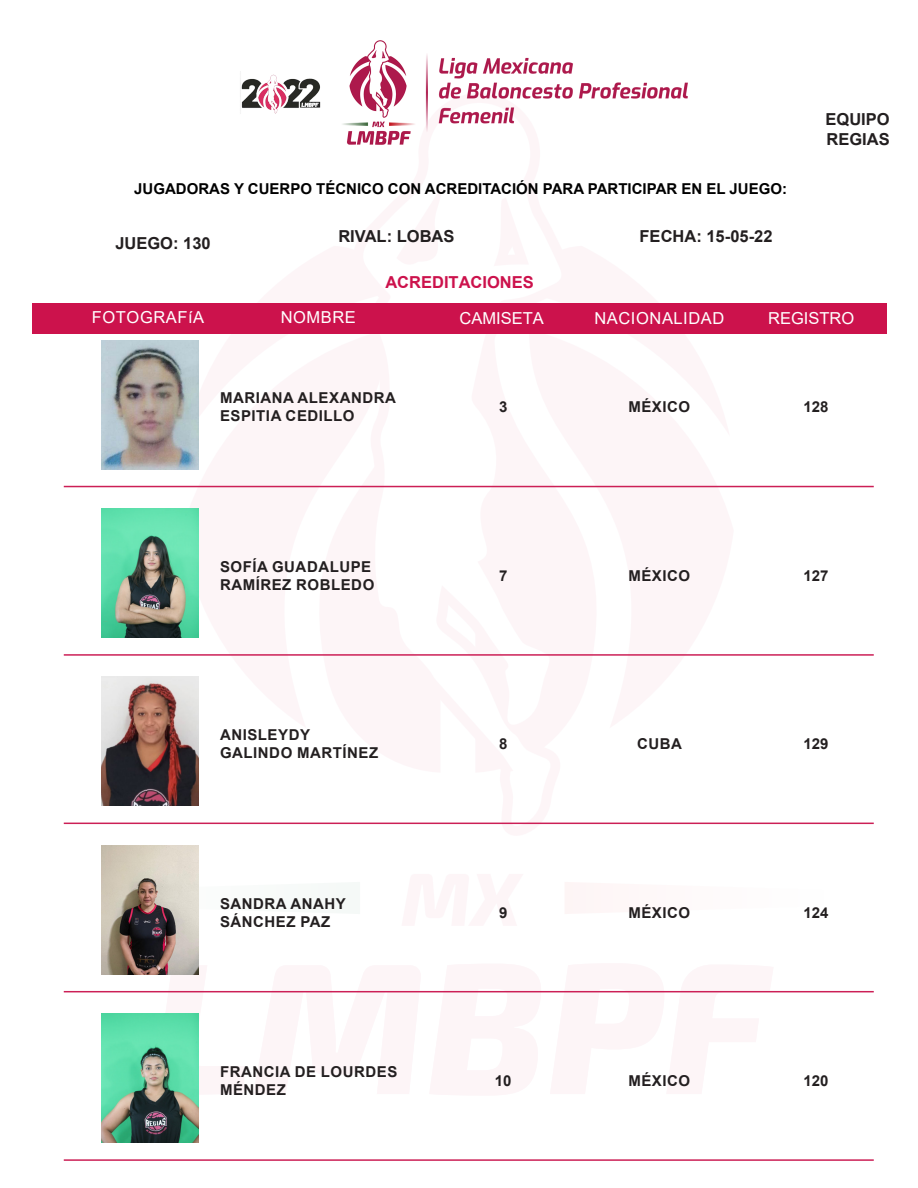
<style>
.page{position:relative;width:918px;height:1188px;background:#fff}
.page>*{position:absolute;margin:0;border:0;box-sizing:border-box;transform-origin:0 0}
.t1{font:700 16.5px/19.8px "Arial";color:#231f20}
.t2{font:16.5px "Arial";letter-spacing:.035em;color:#fff}
.t3{font:16.5px "Arial";color:#fff}
.t4{font:700 16.5px "Arial";color:#cc124c}
.t5{font:700 15px "Arial";letter-spacing:.035em;color:#231f20}
.t6{font:700 15px "Arial";color:#000}
</style>
<div class="page">
<svg style="left:146px;top:953px;width:639px;height:153px"></svg>
<svg style="left:101px;top:871px;width:98px;height:54px"></svg>
<svg style="left:360px;top:485px;width:204px;height:340px"></svg>
<div style="left:33px;top:303px;width:854px;height:31px;background:#cc124c"></div>
<img style="left:240px;top:40px;width:447px;height:105px">
<img style="left:102px;top:340px;width:96px;height:129px">
<hr style="left:64px;top:486px;width:810px;height:1px;background:#cc1f56">
<img style="left:102px;top:509px;width:96px;height:129px">
<hr style="left:64px;top:654px;width:810px;height:2px;background:#cc1f56">
<img style="left:102px;top:677px;width:96px;height:129px">
<hr style="left:64px;top:823px;width:810px;height:1px;background:#cc1f56">
<img style="left:102px;top:845px;width:96px;height:129px">
<hr style="left:64px;top:991px;width:810px;height:1px;background:#cc1f56">
<img style="left:102px;top:1014px;width:96px;height:129px">
<hr style="left:64px;top:1159px;width:810px;height:2px;background:#cc1f56">
<p class="t6" style="left:134px;top:178px;width:654px">JUGADORAS Y CUERPO TÉCNICO CON ACREDITACIÓN PARA PARTICIPAR EN EL JUEGO:</p>
<p class="t1" style="left:115px;top:233px;width:97px">JUEGO: 130</p>
<p class="t1" style="left:338px;top:227px;width:118px">RIVAL: LOBAS</p>
<p class="t1" style="left:640px;top:227px;width:134px">FECHA: 15-05-22</p>
<p class="t4" style="left:385px;top:271px;width:150px">ACREDITACIONES</p>
<p class="t1" style="left:826px;top:110px;width:66px">EQUIPO<br>REGIAS</p>
<p class="t2" style="left:92px;top:306px;width:114px">FOTOGRAFíA</p>
<p class="t2" style="left:281px;top:306px;width:77px">NOMBRE</p>
<p class="t3" style="left:460px;top:307px;width:86px">CAMISETA</p>
<p class="t3" style="left:768px;top:307px;width:88px">REGISTRO</p>
<p class="t2" style="left:594px;top:307px;width:131px">NACIONALIDAD</p>
<p class="t5" style="left:220px;top:388px;width:177px">MARIANA ALEXANDRA</p>
<p class="t5" style="left:220px;top:406px;width:136px">ESPITIA CEDILLO</p>
<p class="t5" style="left:220px;top:556px;width:153px">SOFÍA GUADALUPE</p>
<p class="t5" style="left:220px;top:574px;width:156px">RAMÍREZ ROBLEDO</p>
<p class="t5" style="left:220px;top:724px;width:92px">ANISLEYDY</p>
<p class="t5" style="left:220px;top:742px;width:160px">GALINDO MARTÍNEZ</p>
<p class="t5" style="left:220px;top:893px;width:127px">SANDRA ANAHY</p>
<p class="t5" style="left:220px;top:911px;width:112px">SÁNCHEZ PAZ</p>
<p class="t5" style="left:220px;top:1061px;width:179px">FRANCIA DE LOURDES</p>
<p class="t5" style="left:220px;top:1079px;width:67px">MÉNDEZ</p>
<p class="t5" style="left:499px;top:397px;width:10px">3</p>
<p class="t5" style="left:628px;top:397px;width:63px">MÉXICO</p>
<p class="t5" style="left:804px;top:397px;width:27px">128</p>
<p class="t5" style="left:499px;top:565px;width:10px">7</p>
<p class="t5" style="left:628px;top:565px;width:63px">MÉXICO</p>
<p class="t5" style="left:804px;top:565px;width:27px">127</p>
<p class="t5" style="left:499px;top:733px;width:10px">8</p>
<p class="t5" style="left:637px;top:733px;width:46px">CUBA</p>
<p class="t5" style="left:804px;top:733px;width:27px">129</p>
<p class="t5" style="left:499px;top:902px;width:10px">9</p>
<p class="t5" style="left:628px;top:902px;width:63px">MÉXICO</p>
<p class="t5" style="left:804px;top:902px;width:27px">124</p>
<p class="t5" style="left:495px;top:1070px;width:18px">10</p>
<p class="t5" style="left:628px;top:1070px;width:63px">MÉXICO</p>
<p class="t5" style="left:804px;top:1070px;width:27px">120</p>
</div>
